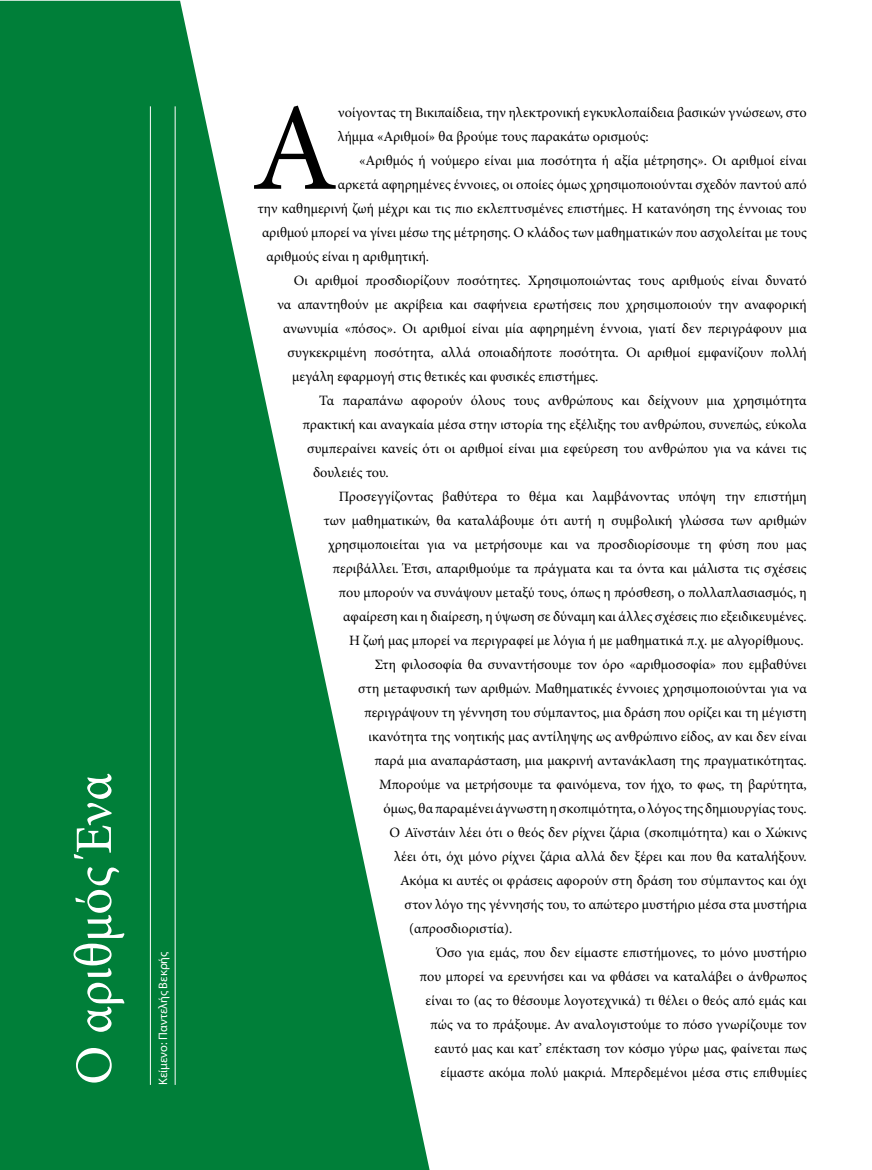
<style>
.page{position:relative;width:872px;height:1170px;background:#fff}
.page>*{position:absolute;margin:0;border:0;box-sizing:border-box;transform-origin:0 0}
.t1{font:124.95px "Minion Pro";color:#000}
.t2{font:52.5px "Minion Pro";letter-spacing:.005em;color:#fff}
.t3{font:14.25px/24px "Minion Pro";color:#000}
.t4{font:12.3px "Myriad Pro";color:#fff}
</style>
<div class="page">
<svg style="left:0;top:1px;width:429px;height:1168px;fill:#007f39"></svg>
<hr style="left:150px;top:106px;width:1px;height:978px;background:#fff">
<hr style="left:175px;top:106px;width:1px;height:978px;background:#fff">
<h2 class="t2" style="left:59px;top:1084px;width:313px;rotate:-90deg">Ο αριθμός Ένα</h2>
<p class="t4" style="left:155px;top:1084px;width:135px;rotate:-90deg">Κείμενο: Παντελής Βεκρής</p>
<h1 class="t1" style="left:251px;top:65px;width:88px">Α</h1>
<p class="t3" style="left:338px;top:100px;width:470px">νοίγοντας τη Βικιπαίδεια, την ηλεκτρονική εγκυκλοπαίδεια βασικών γνώσεων, στο λήμμα «Αριθμοί» θα βρούμε τους παρακάτω ορισμούς:</p>
<p class="t3" style="left:359px;top:148px;width:449px">«Αριθμός ή νούμερο είναι μια ποσότητα ή αξία μέτρησης». Οι αριθμοί είναι</p>
<p class="t3" style="left:338px;top:172px;width:470px">αρκετά αφηρημένες έννοιες, οι οποίες όμως χρησιμοποιούνται σχεδόν παντού από</p>
<p class="t3" style="left:257px;top:196px;width:551px">την καθημερινή ζωή μέχρι και τις πιο εκλεπτυσμένες επιστήμες. Η κατανόηση της έννοιας του</p>
<p class="t3" style="left:262px;top:220px;width:546px">αριθμού μπορεί να γίνει μέσω της μέτρησης. Ο κλάδος των μαθηματικών που ασχολείται με τους</p>
<p class="t3" style="left:266px;top:244px;width:164px">αριθμούς είναι η αριθμητική.</p>
<p class="t3" style="left:294px;top:268px;width:514px">Οι αριθμοί προσδιορίζουν ποσότητες. Χρησιμοποιώντας τους αριθμούς είναι δυνατό</p>
<p class="t3" style="left:277px;top:292px;width:531px">να απαντηθούν με ακρίβεια και σαφήνεια ερωτήσεις που χρησιμοποιούν την αναφορική</p>
<p class="t3" style="left:283px;top:316px;width:525px">ανωνυμία «πόσος». Οι αριθμοί είναι μία αφηρημένη έννοια, γιατί δεν περιγράφουν μια</p>
<p class="t3" style="left:287px;top:340px;width:520px">συγκεκριμένη ποσότητα, αλλά οποιαδήποτε ποσότητα. Οι αριθμοί εμφανίζουν πολλή</p>
<p class="t3" style="left:292px;top:364px;width:308px">μεγάλη εφαρμογή στις θετικές και φυσικές επιστήμες.</p>
<p class="t3" style="left:319px;top:388px;width:489px">Τα παραπάνω αφορούν όλους τους ανθρώπους και δείχνουν μια χρησιμότητα</p>
<p class="t3" style="left:302px;top:412px;width:505px">πρακτική και αναγκαία μέσα στην ιστορία της εξέλιξης του ανθρώπου, συνεπώς, εύκολα</p>
<p class="t3" style="left:307px;top:436px;width:501px">συμπεραίνει κανείς ότι οι αριθμοί είναι μια εφεύρεση του ανθρώπου για να κάνει τις</p>
<p class="t3" style="left:313px;top:460px;width:77px">δουλειές του.</p>
<p class="t3" style="left:339px;top:484px;width:469px">Προσεγγίζοντας βαθύτερα το θέμα και λαμβάνοντας υπόψη την επιστήμη</p>
<p class="t3" style="left:323px;top:508px;width:485px">των μαθηματικών, θα καταλάβουμε ότι αυτή η συμβολική γλώσσα των αριθμών</p>
<p class="t3" style="left:328px;top:532px;width:480px">χρησιμοποιείται για να μετρήσουμε και να προσδιορίσουμε τη φύση που μας</p>
<p class="t3" style="left:332px;top:556px;width:475px">περιβάλλει. Έτσι, απαριθμούμε τα πράγματα και τα όντα και μάλιστα τις σχέσεις</p>
<p class="t3" style="left:338px;top:580px;width:469px">που μπορούν να συνάψουν μεταξύ τους, όπως η πρόσθεση, ο πολλαπλασιασμός, η</p>
<p class="t3" style="left:343px;top:604px;width:465px">αφαίρεση και η διαίρεση, η ύψωση σε δύναμη και άλλες σχέσεις πιο εξειδικευμένες.</p>
<p class="t3" style="left:349px;top:628px;width:456px">Η ζωή μας μπορεί να περιγραφεί με λόγια ή με μαθηματικά π.χ. με αλγορίθμους.</p>
<p class="t3" style="left:375px;top:652px;width:433px">Στη φιλοσοφία θα συναντήσουμε τον όρο «αριθμοσοφία» που εμβαθύνει</p>
<p class="t3" style="left:358px;top:676px;width:450px">στη μεταφυσική των αριθμών. Μαθηματικές έννοιες χρησιμοποιούνται για να</p>
<p class="t3" style="left:364px;top:700px;width:444px">περιγράψουν τη γέννηση του σύμπαντος, μια δράση που ορίζει και τη μέγιστη</p>
<p class="t3" style="left:368px;top:724px;width:439px">ικανότητα της νοητικής μας αντίληψης ως ανθρώπινο είδος, αν και δεν είναι</p>
<p class="t3" style="left:374px;top:748px;width:434px">παρά μια αναπαράσταση, μια μακρινή αντανάκλαση της πραγματικότητας.</p>
<p class="t3" style="left:379px;top:772px;width:429px">Μπορούμε να μετρήσουμε τα φαινόμενα, τον ήχο, το φως, τη βαρύτητα,</p>
<p class="t3" style="left:383px;top:796px;width:424px">όμως, θα παραμένει άγνωστη η σκοπιμότητα, ο λόγος της δημιουργίας τους.</p>
<p class="t3" style="left:389px;top:820px;width:419px">Ο Αϊνστάιν λέει ότι ο θεός δεν ρίχνει ζάρια (σκοπιμότητα) και ο Χώκινς</p>
<p class="t3" style="left:394px;top:844px;width:414px">λέει ότι, όχι μόνο ρίχνει ζάρια αλλά δεν ξέρει και που θα καταλήξουν.</p>
<p class="t3" style="left:400px;top:868px;width:408px">Ακόμα κι αυτές οι φράσεις αφορούν στη δράση του σύμπαντος και όχι</p>
<p class="t3" style="left:404px;top:892px;width:404px">στον λόγο της γέννησής του, το απώτερο μυστήριο μέσα στα μυστήρια</p>
<p class="t3" style="left:409px;top:916px;width:105px">(απροσδιοριστία).</p>
<p class="t3" style="left:436px;top:940px;width:372px">Όσο για εμάς, που δεν είμαστε επιστήμονες, το μόνο μυστήριο</p>
<p class="t3" style="left:419px;top:964px;width:389px">που μπορεί να ερευνήσει και να φθάσει να καταλάβει ο άνθρωπος</p>
<p class="t3" style="left:425px;top:988px;width:383px">είναι το (ας το θέσουμε λογοτεχνικά) τι θέλει ο θεός από εμάς και</p>
<p class="t3" style="left:430px;top:1012px;width:378px">πώς να το πράξουμε. Αν αναλογιστούμε το πόσο γνωρίζουμε τον</p>
<p class="t3" style="left:434px;top:1036px;width:373px">εαυτό μας και κατ’ επέκταση τον κόσμο γύρω μας, φαίνεται πως</p>
<p class="t3" style="left:440px;top:1060px;width:367px">είμαστε ακόμα πολύ μακριά. Μπερδεμένοι μέσα στις επιθυμίες</p>
</div>
